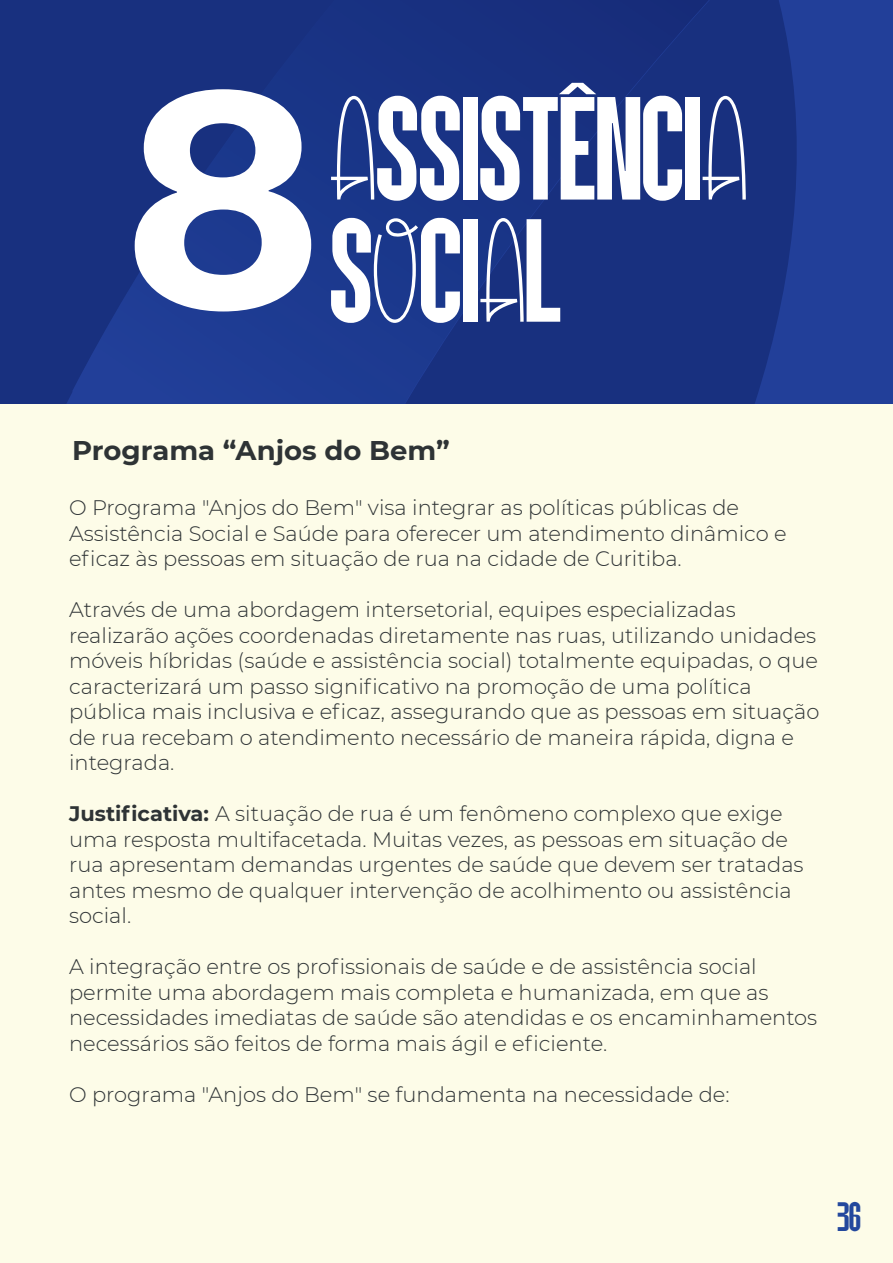
<style>
.page{position:relative;width:893px;height:1263px;background:#fdfce8}
.page>*{position:absolute;margin:0;border:0;box-sizing:border-box;transform-origin:0 0}
.t1{font:146.4px/122.1px "Aalto Display Personal use";color:#fff;text-align:center}
.t2{font:41.1px "Aalto Display Personal use";color:#23489d}
.t3{font:700 27px "Montserrat";color:#2e3335}
.t4{font:300 21px/25.5px "Montserrat";color:#2e3335}
.s1{font-family:"Neue Haas Grotesk Text Pro";font-size:300px}
.s2{font-weight:700}
</style>
<div class="page">
<div style="left:0;top:0;width:893px;height:404px;background:#18307f"></div>
<svg style="left:66px;top:0;width:827px;height:404px"></svg>
<svg style="left:72px;top:0;width:637px;height:404px"></svg>
<h1 class="t1" style="left:126px;top:93px;width:623px"><span class="s1">8</span>ASSISTÊNCIA<br>SOCIAL</h1>
<p class="t3" style="left:72px;top:431px;width:379px">Programa “Anjos do Bem”</p>
<p class="t4" style="left:69px;top:494px;width:719px">O Programa "Anjos do Bem" visa integrar as políticas públicas de<br>Assistência Social e Saúde para oferecer um atendimento dinâmico e eficaz às pessoas em situação de rua na cidade de Curitiba.</p>
<p class="t4" style="left:69px;top:596px;width:752px">Através de uma abordagem intersetorial, equipes especializadas realizarão ações coordenadas diretamente nas ruas, utilizando unidades móveis híbridas (saúde e assistência social) totalmente equipadas, o que caracterizará um passo significativo na promoção de uma política pública mais inclusiva e eficaz, assegurando que as pessoas em situação de rua recebam o atendimento necessário de maneira rápida, digna e integrada.</p>
<p class="t4" style="left:69px;top:800px;width:736px"><span class="s2">Justificativa:</span> A situação de rua é um fenômeno complexo que exige uma resposta multifacetada. Muitas vezes, as pessoas em situação de rua apresentam demandas urgentes de saúde que devem ser tratadas antes mesmo de qualquer intervenção de acolhimento ou assistência social.</p>
<p class="t4" style="left:69px;top:953px;width:750px">A integração entre os profissionais de saúde e de assistência social permite uma abordagem mais completa e humanizada, em que as necessidades imediatas de saúde são atendidas e os encaminhamentos necessários são feitos de forma mais ágil e eficiente.</p>
<p class="t4" style="left:69px;top:1081px;width:662px">O programa "Anjos do Bem" se fundamenta na necessidade de:</p>
<h2 class="t2" style="left:837px;top:1197px;width:25px">36</h2>
</div>
